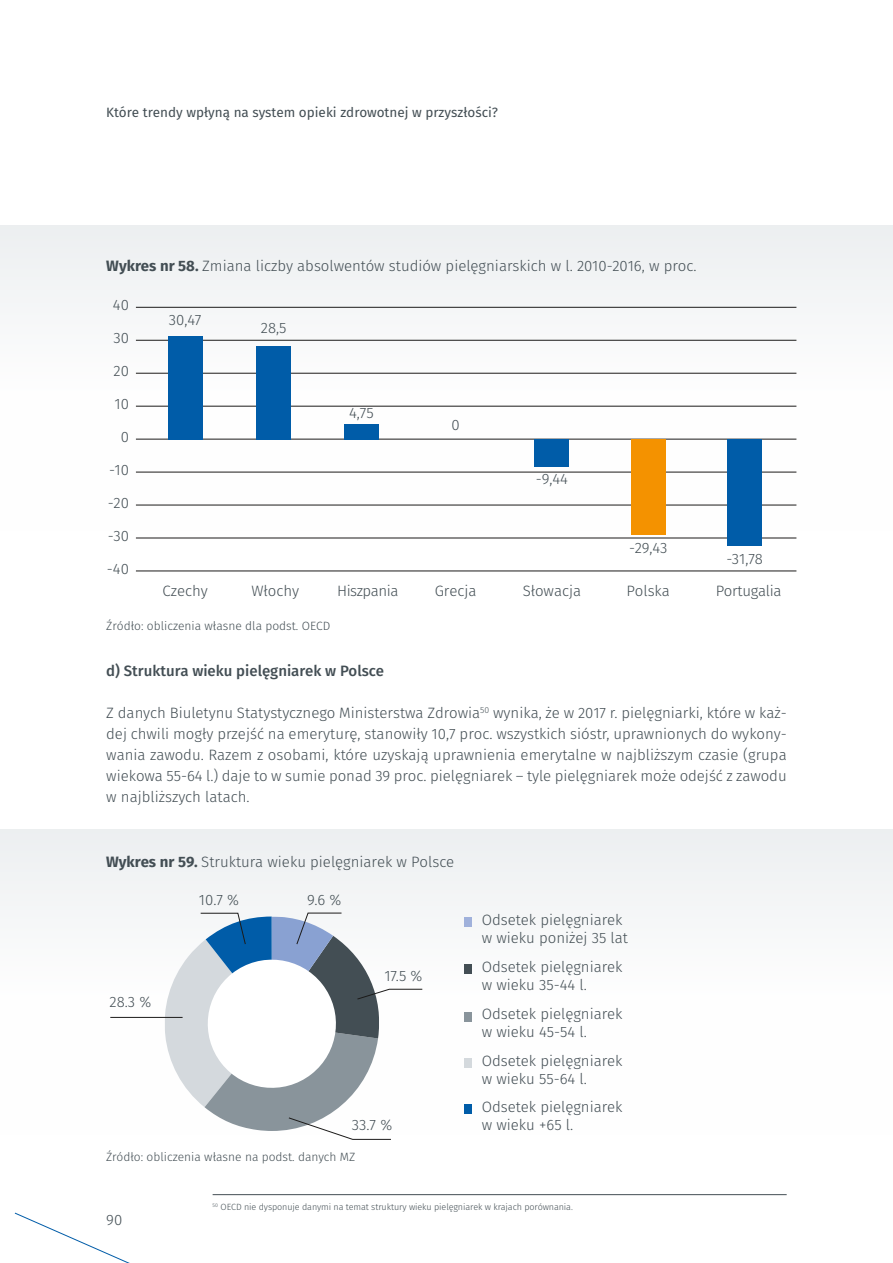
<style>
.page{position:relative;width:893px;height:1263px;background:#fff}
.page>*{position:absolute;margin:0;border:0;box-sizing:border-box;transform-origin:0 0}
.t1{font:300 15px/18px "Fira Sans";color:#434e54}
.t2{font:500 15px "Fira Sans";color:#434e54}
.t3{font:300 15px "Fira Sans";letter-spacing:-.02em;color:#434e54}
.t4{font:300 15px "Fira Sans";letter-spacing:-.03em;color:#434e54}
.t5{font:13.5px "Fira Sans";color:#434e54}
.t6{font:300 12px "Fira Sans";color:#434e54}
.t7{font:300 9px "Fira Sans";letter-spacing:-.01em;color:#434e54}
.s1{font-weight:700}
</style>
<div class="page">
<div style="left:0;top:225px;width:893px;height:306px;background:linear-gradient(to right,#f7f8f9,#f7f8f9)"></div>
<div style="left:0;top:829px;width:893px;height:306px;background:#fafbfb"></div>
<hr style="left:136px;top:307px;width:660px;height:1px;background:#1c1b1a">
<hr style="left:136px;top:340px;width:660px;height:1px;background:#1c1b1a">
<hr style="left:136px;top:373px;width:660px;height:1px;background:#1c1b1a">
<hr style="left:136px;top:406px;width:660px;height:1px;background:#1c1b1a">
<hr style="left:136px;top:439px;width:660px;height:1px;background:#1c1b1a">
<hr style="left:136px;top:472px;width:660px;height:1px;background:#1c1b1a">
<hr style="left:136px;top:505px;width:660px;height:1px;background:#1c1b1a">
<hr style="left:136px;top:538px;width:660px;height:1px;background:#1c1b1a">
<hr style="left:136px;top:571px;width:660px;height:1px;background:#1c1b1a">
<div style="left:257px;top:346px;width:34px;height:93px;background:#005ca8"></div>
<div style="left:168px;top:336px;width:34px;height:103px;background:#005ca8"></div>
<div style="left:344px;top:424px;width:34px;height:15px;background:#005ca8"></div>
<div style="left:535px;top:439px;width:34px;height:27px;background:#005ca8"></div>
<div style="left:631px;top:439px;width:34px;height:95px;background:#f49200"></div>
<div style="left:728px;top:439px;width:34px;height:107px;background:#005ca8"></div>
<div style="left:464px;top:917px;width:8px;height:9px;background:#a0b1db"></div>
<div style="left:464px;top:964px;width:8px;height:9px;background:#434e54"></div>
<div style="left:464px;top:1012px;width:8px;height:9px;background:#89949b"></div>
<div style="left:464px;top:1059px;width:8px;height:9px;background:#d4d9dd"></div>
<div style="left:464px;top:1105px;width:8px;height:9px;background:#005ca8"></div>
<hr style="left:213px;top:1194px;width:574px;height:1px;background:#434e54">
<svg style="left:165px;top:913px;width:258px;height:227px"></svg>
<hr style="left:110px;top:1017px;width:73px;height:1px;background:#1c1b1a">
<svg style="left:15px;top:1213px;width:115px;height:50px"></svg>
<p class="t5" style="left:106px;top:102px;width:393px">Które trendy wpłyną na system opieki zdrowotnej w przyszłości?</p>
<p class="t1" style="left:106px;top:256px;width:592px"><span class="s1">Wykres nr 58.</span> Zmiana liczby absolwentów studiów pielęgniarskich w l. 2010-2016, w proc.</p>
<p class="t1" style="left:113px;top:296px;width:18px">40</p>
<p class="t1" style="left:113px;top:329px;width:17px">30</p>
<p class="t1" style="left:113px;top:362px;width:17px">20</p>
<p class="t1" style="left:114px;top:395px;width:16px">10</p>
<p class="t1" style="left:121px;top:428px;width:10px">0</p>
<p class="t1" style="left:109px;top:461px;width:21px">-10</p>
<p class="t1" style="left:108px;top:494px;width:23px">-20</p>
<p class="t1" style="left:108px;top:527px;width:23px">-30</p>
<p class="t1" style="left:107px;top:560px;width:24px">-40</p>
<p class="t1" style="left:251px;top:581px;width:49px">Włochy</p>
<p class="t1" style="left:169px;top:311px;width:34px">30,47</p>
<p class="t1" style="left:261px;top:319px;width:27px">28,5</p>
<p class="t1" style="left:349px;top:404px;width:26px">4,75</p>
<p class="t1" style="left:451px;top:415px;width:10px">0</p>
<p class="t1" style="left:536px;top:469px;width:34px">-9,44</p>
<p class="t1" style="left:629px;top:539px;width:40px">-29,43</p>
<p class="t4" style="left:337px;top:580px;width:63px">Hiszpania</p>
<p class="t1" style="left:435px;top:581px;width:43px">Grecja</p>
<p class="t1" style="left:523px;top:581px;width:60px">Słowacja</p>
<p class="t1" style="left:627px;top:581px;width:45px">Polska</p>
<p class="t1" style="left:163px;top:581px;width:47px">Czechy</p>
<p class="t1" style="left:726px;top:550px;width:38px">-31,78</p>
<p class="t3" style="left:716px;top:580px;width:67px">Portugalia</p>
<p class="t6" style="left:106px;top:617px;width:226px">Źródło: obliczenia własne dla podst. OECD</p>
<p class="t2" style="left:106px;top:660px;width:279px">d) Struktura wieku pielęgniarek w Polsce</p>
<p class="t1" style="left:106px;top:702px;width:682px;line-height:21px;text-align:justify">Z danych Biuletynu Statystycznego Ministerstwa Zdrowia<sup>50</sup> wynika, że w 2017 r. pielęgniarki, które w każ&shy;dej chwili mogły przejść na emeryturę, stanowiły 10,7 proc. wszystkich sióstr, uprawnionych do wykony&shy;wania zawodu. Razem z osobami, które uzyskają uprawnienia emerytalne w najbliższym czasie (grupa wiekowa 55-64 l.) daje to w sumie ponad 39 proc. pielęgniarek – tyle pielęgniarek może odejść z zawodu w najbliższych latach.</p>
<p class="t1" style="left:106px;top:853px;width:350px"><span class="s1">Wykres nr 59.</span> Struktura wieku pielęgniarek w Polsce</p>
<p class="t1" style="left:110px;top:992px;width:43px">28.3 %</p>
<p class="t1" style="left:199px;top:890px;width:42px">10.7 %</p>
<p class="t1" style="left:307px;top:890px;width:36px">9.6 %</p>
<p class="t1" style="left:384px;top:966px;width:40px">17.5 %</p>
<p class="t1" style="left:352px;top:1115px;width:42px">33.7 %</p>
<p class="t6" style="left:106px;top:1148px;width:251px">Źródło: obliczenia własne na podst. danych MZ</p>
<p class="t1" style="left:482px;top:911px;width:148px">Odsetek pielęgniarek w wieku poniżej 35 lat</p>
<p class="t1" style="left:482px;top:958px;width:142px">Odsetek pielęgniarek w wieku 35-44 l.</p>
<p class="t1" style="left:482px;top:1004px;width:142px">Odsetek pielęgniarek w wieku 45-54 l.</p>
<p class="t1" style="left:482px;top:1051px;width:142px">Odsetek pielęgniarek w wieku 55-64 l.</p>
<p class="t1" style="left:482px;top:1098px;width:142px">Odsetek pielęgniarek w wieku +65 l.</p>
<p class="t1" style="left:106px;top:1210px;width:18px">90</p>
<p class="t7" style="left:213px;top:1200px;width:362px"><sup>50</sup> OECD nie dysponuje danymi na temat struktury wieku pielęgniarek w krajach porównania.</p>
</div>
